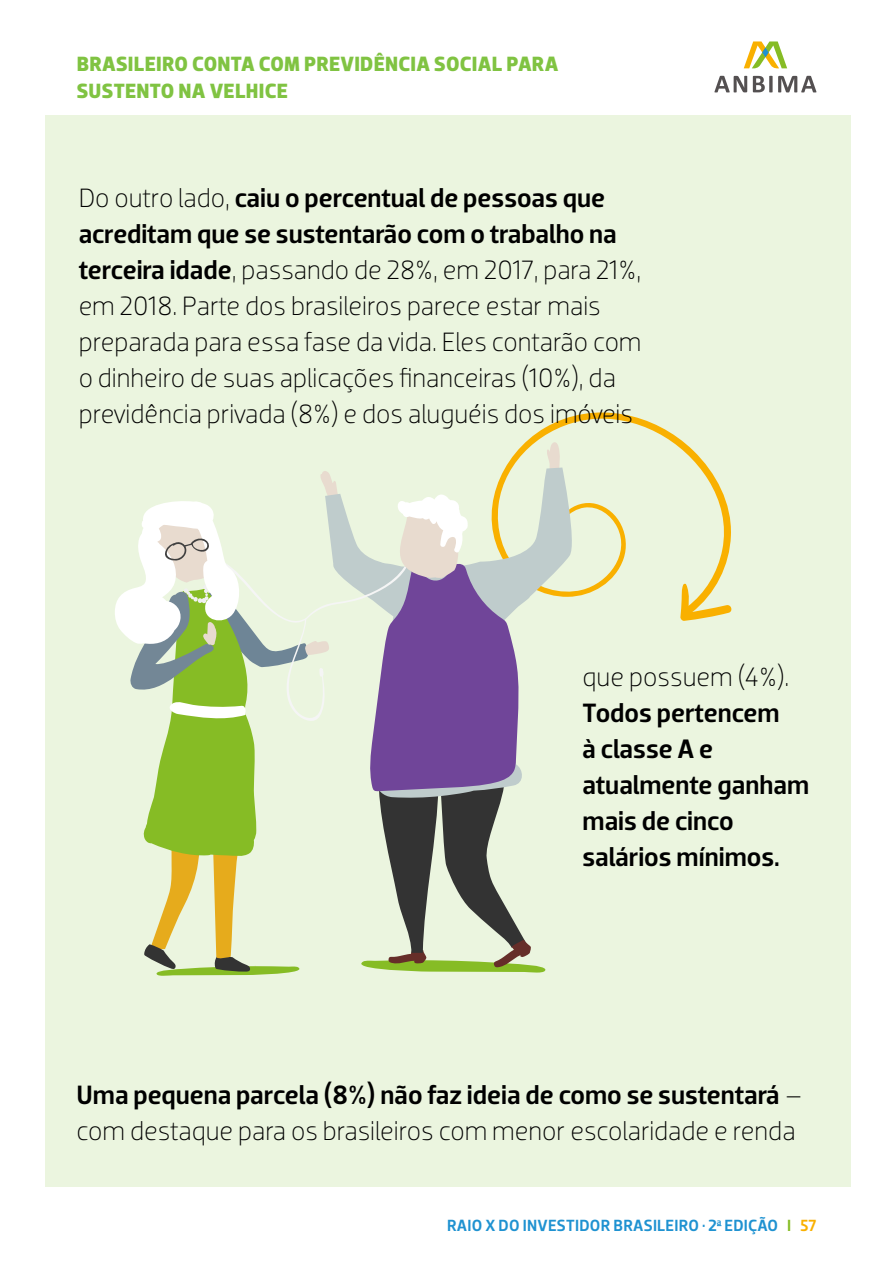
<style>
.page{position:relative;width:893px;height:1263px;background:#fff}
.page>*{position:absolute;margin:0;border:0;box-sizing:border-box;transform-origin:0 0}
.t1{font:300 27px/36px "Dobra";color:#000}
.t2{font:500 27px/36px "Dobra";color:#000}
.t3{font:700 21px/27px "Dobra";letter-spacing:.015em;color:#80c342}
.t4{font:500 16.5px "Dobra";letter-spacing:.015em;color:#1f92d1}
.s1{font-weight:500}
.s2{color:#86bc25}
.s3{color:#f9b000}
</style>
<div class="page">
<div style="left:45px;top:115px;width:805px;height:1071px;background:#ebf5df"></div>
<svg style="left:744px;top:41px;width:43px;height:28px"></svg>
<svg style="left:714px;top:76px;width:102px;height:16px"></svg>
<svg style="left:526px;top:412px;width:205px;height:184px"></svg>
<svg style="left:680px;top:583px;width:52px;height:38px"></svg>
<svg style="left:569px;top:467px;width:8px;height:130px"></svg>
<svg style="left:115px;top:442px;width:454px;height:534px"></svg>
<p class="t3" style="left:77px;top:51px;width:483px">BRASILEIRO CONTA COM PREVIDÊNCIA SOCIAL PARA<br>SUSTENTO NA VELHICE</p>
<p class="t1" style="left:79px;top:180px;width:564px">Do outro lado, <span class="s1">caiu o percentual de pessoas que acreditam que se sustentarão com o trabalho na terceira idade</span>, passando de 28%, em 2017, para 21%, em 2018. Parte dos brasileiros parece estar mais preparada para essa fase da vida. Eles contarão com o dinheiro de suas aplicações financeiras (10%), da previdência privada (8%) e dos aluguéis dos imóveis</p>
<p class="t1" style="left:583px;top:659px;width:208px">que possuem (4%).</p>
<p class="t2" style="left:583px;top:695px;width:228px">Todos pertencem<br>à classe A e atualmente ganham mais de cinco salários mínimos.</p>
<p class="t1" style="left:77px;top:1077px;width:727px"><span class="s1">Uma pequena parcela (8%) não faz ideia de como se sustentará</span> – com destaque para os brasileiros com menor escolaridade e renda</p>
<p class="t4" style="left:447px;top:1215px;width:371px">RAIO X DO INVESTIDOR BRASILEIRO • 2<sup>a</sup> EDIÇÃO <span class="s2">I</span> <span class="s3">57</span></p>
</div>
